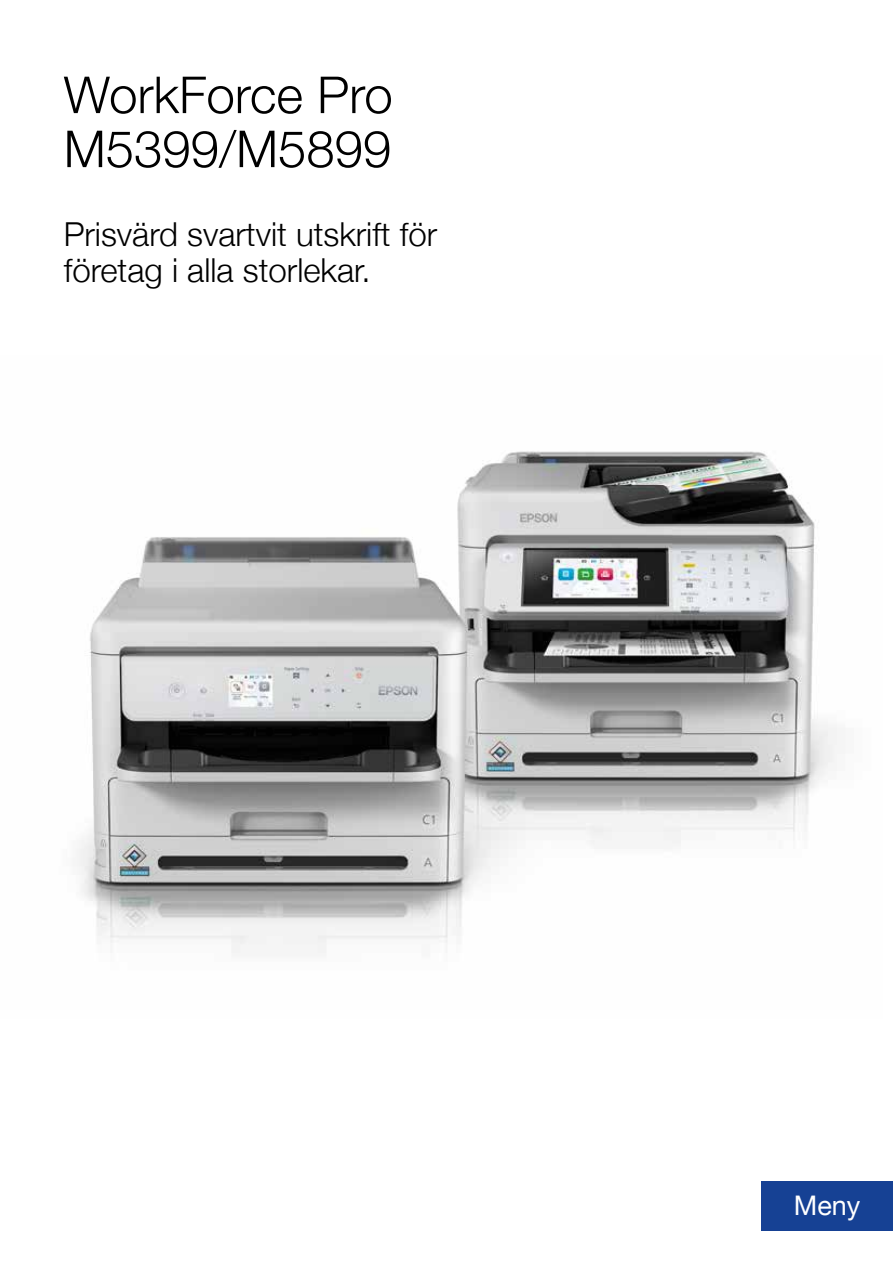
<style>
.page{position:relative;width:893px;height:1263px;background:#fff}
.page>*{position:absolute;margin:0;border:0;box-sizing:border-box;transform-origin:0 0}
.t1{font:300 51px/54px "Helvetica Neue";color:#000}
.t2{font:300 33px/36px "Helvetica Neue";color:#000}
.t3{font:27px "Helvetica Neue";color:#fff}
</style>
<div class="page">
<img style="left:77px;top:451px;width:760px;height:502px">
<div style="left:761px;top:1181px;width:132px;height:50px;background:#164194"></div>
<h1 class="t1" style="left:64px;top:64px;width:330px">WorkForce Pro<br>M5399/M5899</h1>
<p class="t2" style="left:64px;top:213px;width:375px">Prisvärd svartvit utskrift för företag i alla storlekar.</p>
<p class="t3" style="left:794px;top:1186px;width:68px">Meny</p>
</div>
